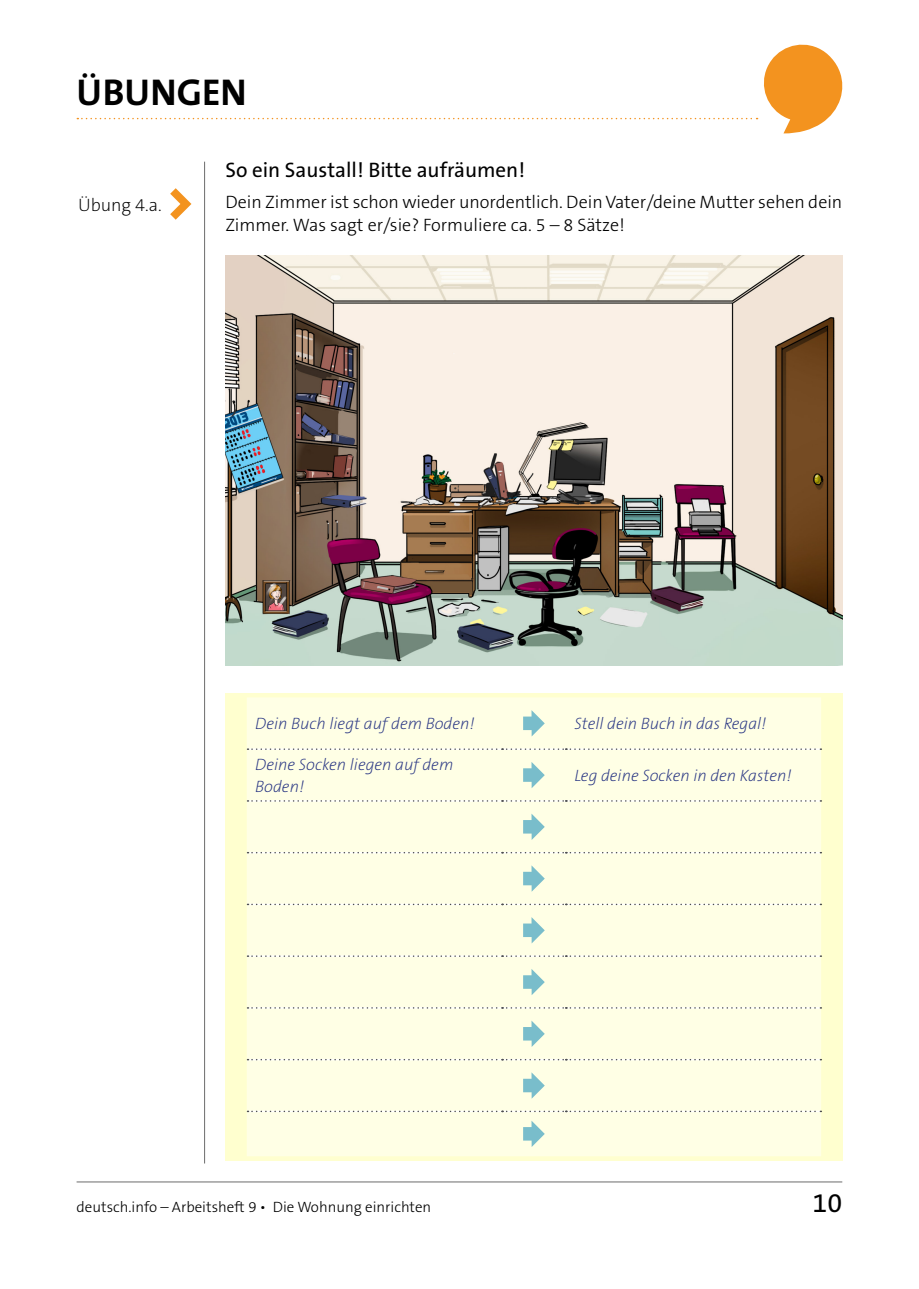
<style>
.page{position:relative;width:919px;height:1289px;background:#fff}
.page>*{position:absolute;margin:0;border:0;box-sizing:border-box;transform-origin:0 0}
.t1{font:700 37.5px "The Sans B7";color:#000}
.t2{font:27px "The Sans B5 Plain";color:#000}
.ExerciseTitle{font:21px "The Sans B5 Plain";color:#000}
.NormalText{font:300 18px/22.5px "The Sans B3";color:#000}
.t3{font:200 18px "The Sans B2";color:#000}
.NormalText-2{font:italic 200 16.5px/22.5px "The Sans B2";color:#283583}
.Handwritting{font:italic 200 16.5px "The Sans B2";color:#283583}
.t4{font:300 15px "The Sans B3";color:#000}
</style>
<div class="page">
<svg style="left:77px;top:44px;width:766px;height:89px"></svg>
<hr style="left:77px;top:1181px;width:765px;height:1px;background:#6c6c6c">
<hr style="left:204px;top:162px;width:1px;height:1001px;background:#6c6c6c">
<svg style="left:170px;top:188px;width:21px;height:32px"></svg>
<img style="left:225px;top:255px;width:617px;height:410px">
<div style="left:225px;top:693px;width:617px;height:467px;background:#ffffcf"></div>
<div style="left:247px;top:697px;width:574px;height:459px;background:#ffffe5"></div>
<svg style="left:247px;top:748px;width:574px;height:2px"></svg>
<svg style="left:247px;top:800px;width:574px;height:1px"></svg>
<svg style="left:247px;top:852px;width:574px;height:1px"></svg>
<svg style="left:247px;top:903px;width:574px;height:2px"></svg>
<svg style="left:247px;top:955px;width:574px;height:1px"></svg>
<svg style="left:247px;top:1007px;width:574px;height:1px"></svg>
<svg style="left:247px;top:1058px;width:574px;height:2px"></svg>
<svg style="left:247px;top:1110px;width:574px;height:2px"></svg>
<svg style="left:523px;top:710px;width:21px;height:26px"></svg>
<svg style="left:523px;top:761px;width:21px;height:27px"></svg>
<svg style="left:523px;top:813px;width:21px;height:27px"></svg>
<svg style="left:523px;top:865px;width:21px;height:26px"></svg>
<svg style="left:523px;top:917px;width:21px;height:26px"></svg>
<svg style="left:523px;top:968px;width:21px;height:27px"></svg>
<svg style="left:523px;top:1020px;width:21px;height:26px"></svg>
<svg style="left:523px;top:1072px;width:21px;height:26px"></svg>
<svg style="left:523px;top:1120px;width:21px;height:26px"></svg>
<h1 class="t1" style="left:77px;top:72px;width:172px">ÜBUNGEN</h1>
<p class="t3" style="left:78px;top:195px;width:85px">Übung 4.a.</p>
<p class="ExerciseTitle" style="left:225px;top:159px;width:301px">So ein Saustall! Bitte aufräumen!</p>
<p class="NormalText" style="left:225px;top:191px;width:618px">Dein Zimmer ist schon wieder unordentlich. Dein Vater/deine Mutter sehen dein<br>Zimmer. Was sagt er/sie? Formuliere ca. 5 – 8 Sätze!</p>
<p class="Handwritting" style="left:255px;top:715px;width:221px">Dein Buch liegt auf dem Boden!</p>
<p class="Handwritting" style="left:574px;top:715px;width:193px">Stell dein Buch in das Regal!</p>
<p class="NormalText-2" style="left:255px;top:753px;width:199px">Deine Socken liegen auf dem<br>Boden!</p>
<p class="NormalText-2" style="left:574px;top:764px;width:219px">Leg deine Socken in den Kasten!</p>
<p class="t4" style="left:77px;top:1198px;width:356px">deutsch.info – Arbeitsheft 9 • Die Wohnung einrichten</p>
<h2 class="t2" style="left:812px;top:1188px;width:31px">10</h2>
</div>
